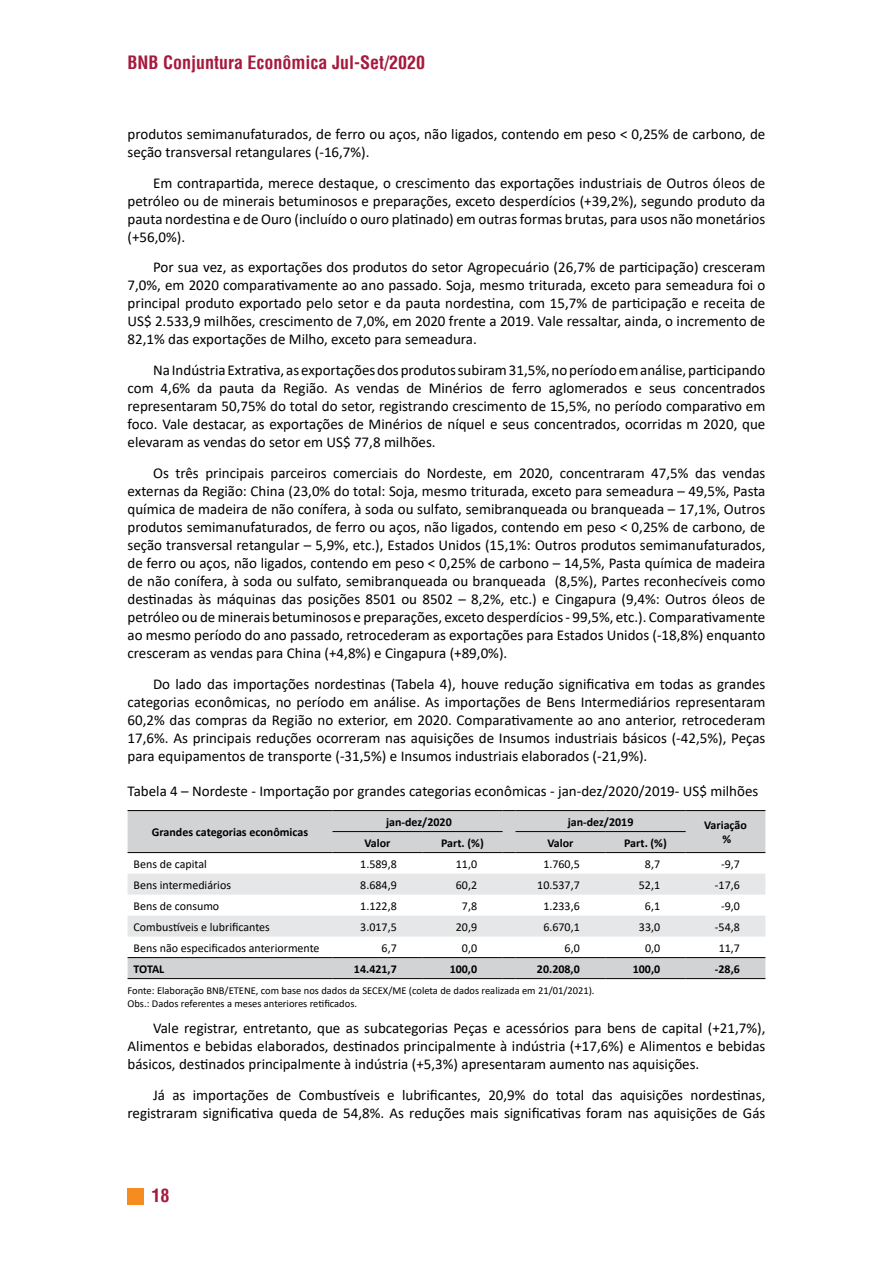
<style>
.page{position:relative;width:893px;height:1263px;background:#fff}
.page>*{position:absolute;margin:0;border:0;box-sizing:border-box;transform-origin:0 0}
.t1{font:700 condensed 18px "Helvetica";color:#a6193c}
.t2{font:15px/18px "Calibri";color:#000;text-align:justify}
.t3{font:12px "Calibri";color:#000}
.t4{font:700 12px "Calibri";color:#000}
.t5{font:10.5px/12.6px "Calibri";color:#000}
</style>
<div class="page">
<div style="left:128px;top:1188px;width:16px;height:17px;background:#f68b1f"></div>
<svg style="left:128px;top:853px;width:637px;height:84px"></svg>
<svg style="left:128px;top:873px;width:637px;height:63px"></svg>
<div style="left:128px;top:810px;width:637px;height:43px;background:#d1d3d4"></div>
<hr style="left:516px;top:810px;width:89px;height:1px;background:#000">
<hr style="left:605px;top:810px;width:81px;height:1px;background:#000">
<hr style="left:686px;top:810px;width:79px;height:1px;background:#000">
<hr style="left:686px;top:852px;width:79px;height:1px;background:#000">
<hr style="left:333px;top:831px;width:89px;height:1px;background:#000">
<hr style="left:422px;top:831px;width:81px;height:1px;background:#000">
<hr style="left:333px;top:852px;width:89px;height:1px;background:#000">
<hr style="left:422px;top:852px;width:81px;height:1px;background:#000">
<hr style="left:516px;top:831px;width:89px;height:1px;background:#000">
<hr style="left:605px;top:831px;width:81px;height:1px;background:#000">
<hr style="left:516px;top:852px;width:89px;height:1px;background:#000">
<hr style="left:605px;top:852px;width:81px;height:1px;background:#000">
<svg style="left:128px;top:957px;width:637px;height:22px;background:#c2c3c4"></svg>
<hr style="left:516px;top:978px;width:89px;height:1px;background:#000">
<hr style="left:605px;top:978px;width:81px;height:1px;background:#000">
<hr style="left:686px;top:978px;width:79px;height:1px;background:#000">
<p class="t1" style="left:128px;top:51px;width:299px">BNB Conjuntura Econômica Jul-Set/2020</p>
<p class="t2" style="left:128px;top:124px;width:639px">produtos semimanufaturados, de ferro ou aços, não ligados, contendo em peso &lt; 0,25% de carbono, de seção transversal retangulares (-16,7%).</p>
<p class="t2" style="left:128px;top:173px;width:639px;text-indent:26px">Em contrapartida, merece destaque, o crescimento das exportações industriais de Outros óleos de petróleo ou de minerais betuminosos e preparações, exceto desperdícios (+39,2%), segundo produto da pauta nordestina e de Ouro (incluído o ouro platinado) em outras formas brutas, para usos não monetários (+56,0%).</p>
<p class="t2" style="left:128px;top:258px;width:639px;text-indent:26px">Por sua vez, as exportações dos produtos do setor Agropecuário (26,7% de participação) cresceram 7,0%, em 2020 comparativamente ao ano passado. Soja, mesmo triturada, exceto para semeadura foi o principal produto exportado pelo setor e da pauta nordestina, com 15,7% de participação e receita de US$ 2.533,9 milhões, crescimento de 7,0%, em 2020 frente a 2019. Vale ressaltar, ainda, o incremento de 82,1% das exportações de Milho, exceto para semeadura.</p>
<p class="t2" style="left:128px;top:361px;width:639px;text-indent:26px">Na Indústria Extrativa, as exportações dos produtos subiram 31,5%, no período em análise, participando com 4,6% da pauta da Região. As vendas de Minérios de ferro aglomerados e seus concentrados representaram 50,75% do total do setor, registrando crescimento de 15,5%, no período comparativo em foco. Vale destacar, as exportações de Minérios de níquel e seus concentrados, ocorridas m 2020, que elevaram as vendas do setor em US$ 77,8 milhões.</p>
<p class="t2" style="left:128px;top:463px;width:639px;text-indent:26px">Os três principais parceiros comerciais do Nordeste, em 2020, concentraram 47,5% das vendas externas da Região: China (23,0% do total: Soja, mesmo triturada, exceto para semeadura – 49,5%, Pasta química de madeira de não conífera, à soda ou sulfato, semibranqueada ou branqueada – 17,1%, Outros produtos semimanufaturados, de ferro ou aços, não ligados, contendo em peso &lt; 0,25% de carbono, de seção transversal retangular – 5,9%, etc.), Estados Unidos (15,1%: Outros produtos semimanufaturados, de ferro ou aços, não ligados, contendo em peso &lt; 0,25% de carbono – 14,5%, Pasta química de madeira de não conífera, à soda ou sulfato, semibranqueada ou branqueada (8,5%), Partes reconhecíveis como destinadas às máquinas das posições 8501 ou 8502 – 8,2%, etc.) e Cingapura (9,4%: Outros óleos de petróleo ou de minerais betuminosos e preparações, exceto desperdícios - 99,5%, etc.). Comparativamente ao mesmo período do ano passado, retrocederam as exportações para Estados Unidos (-18,8%) enquanto cresceram as vendas para China (+4,8%) e Cingapura (+89,0%).</p>
<p class="t2" style="left:128px;top:674px;width:639px;text-indent:26px">Do lado das importações nordestinas (Tabela 4), houve redução significativa em todas as grandes categorias econômicas, no período em análise. As importações de Bens Intermediários representaram 60,2% das compras da Região no exterior, em 2020. Comparativamente ao ano anterior, retrocederam 17,6%. As principais reduções ocorreram nas aquisições de Insumos industriais básicos (-42,5%), Peças para equipamentos de transporte (-31,5%) e Insumos industriais elaborados (-21,9%).</p>
<p class="t2" style="left:128px;top:781px;width:632px">Tabela 4 – Nordeste - Importação por grandes categorias econômicas - jan-dez/2020/2019- US$ milhões</p>
<p class="t4" style="left:152px;top:824px;width:158px">Grandes categorias econômicas</p>
<p class="t4" style="left:386px;top:813px;width:67px">jan-dez/2020</p>
<p class="t4" style="left:568px;top:813px;width:67px">jan-dez/2019</p>
<p class="t4" style="left:704px;top:816px;width:44px">Variação</p>
<p class="t4" style="left:364px;top:834px;width:28px">Valor</p>
<p class="t4" style="left:441px;top:834px;width:44px">Part. (%)</p>
<p class="t4" style="left:547px;top:834px;width:28px">Valor</p>
<p class="t4" style="left:624px;top:834px;width:44px">Part. (%)</p>
<p class="t4" style="left:722px;top:831px;width:10px">%</p>
<p class="t3" style="left:134px;top:855px;width:75px">Bens de capital</p>
<p class="t3" style="left:360px;top:855px;width:38px">1.589,8</p>
<p class="t3" style="left:456px;top:855px;width:23px">11,0</p>
<p class="t3" style="left:543px;top:855px;width:38px">1.760,5</p>
<p class="t3" style="left:645px;top:855px;width:17px">8,7</p>
<p class="t3" style="left:721px;top:855px;width:20px">-9,7</p>
<p class="t3" style="left:134px;top:876px;width:99px">Bens intermediários</p>
<p class="t3" style="left:360px;top:876px;width:38px">8.684,9</p>
<p class="t3" style="left:456px;top:876px;width:23px">60,2</p>
<p class="t3" style="left:537px;top:876px;width:44px">10.537,7</p>
<p class="t3" style="left:639px;top:876px;width:23px">52,1</p>
<p class="t3" style="left:715px;top:876px;width:26px">-17,6</p>
<p class="t3" style="left:134px;top:897px;width:87px">Bens de consumo</p>
<p class="t3" style="left:360px;top:897px;width:38px">1.122,8</p>
<p class="t3" style="left:462px;top:897px;width:17px">7,8</p>
<p class="t3" style="left:543px;top:897px;width:38px">1.233,6</p>
<p class="t3" style="left:645px;top:897px;width:17px">6,1</p>
<p class="t3" style="left:721px;top:897px;width:20px">-9,0</p>
<p class="t3" style="left:134px;top:918px;width:138px">Combustíveis e lubrificantes</p>
<p class="t3" style="left:360px;top:918px;width:38px">3.017,5</p>
<p class="t3" style="left:456px;top:918px;width:23px">20,9</p>
<p class="t3" style="left:543px;top:918px;width:38px">6.670,1</p>
<p class="t3" style="left:639px;top:918px;width:23px">33,0</p>
<p class="t3" style="left:715px;top:918px;width:26px">-54,8</p>
<p class="t3" style="left:134px;top:939px;width:188px">Bens não especificados anteriormente</p>
<p class="t3" style="left:382px;top:939px;width:17px">6,7</p>
<p class="t3" style="left:462px;top:939px;width:17px">0,0</p>
<p class="t3" style="left:565px;top:939px;width:17px">6,0</p>
<p class="t3" style="left:645px;top:939px;width:17px">0,0</p>
<p class="t3" style="left:719px;top:939px;width:23px">11,7</p>
<p class="t4" style="left:134px;top:960px;width:32px">TOTAL</p>
<p class="t4" style="left:354px;top:960px;width:44px">14.421,7</p>
<p class="t4" style="left:450px;top:960px;width:29px">100,0</p>
<p class="t4" style="left:537px;top:960px;width:44px">20.208,0</p>
<p class="t4" style="left:633px;top:960px;width:29px">100,0</p>
<p class="t4" style="left:715px;top:960px;width:27px">-28,6</p>
<p class="t5" style="left:128px;top:984px;width:469px">Fonte: Elaboração BNB/ETENE, com base nos dados da SECEX/ME (coleta de dados realizada em 21/01/2021).<br>Obs.: Dados referentes a meses anteriores retificados.</p>
<p class="t2" style="left:128px;top:1019px;width:639px;text-indent:26px">Vale registrar, entretanto, que as subcategorias Peças e acessórios para bens de capital (+21,7%), Alimentos e bebidas elaborados, destinados principalmente à indústria (+17,6%) e Alimentos e bebidas básicos, destinados principalmente à indústria (+5,3%) apresentaram aumento nas aquisições.</p>
<p class="t2" style="left:128px;top:1085px;width:639px;text-align:right">Já as importações de Combustíveis e lubrificantes, 20,9% do total das aquisições nordestinas, registraram significativa queda de 54,8%. As reduções mais significativas foram nas aquisições de Gás</p>
<p class="t1" style="left:151px;top:1184px;width:19px">18</p>
</div>
